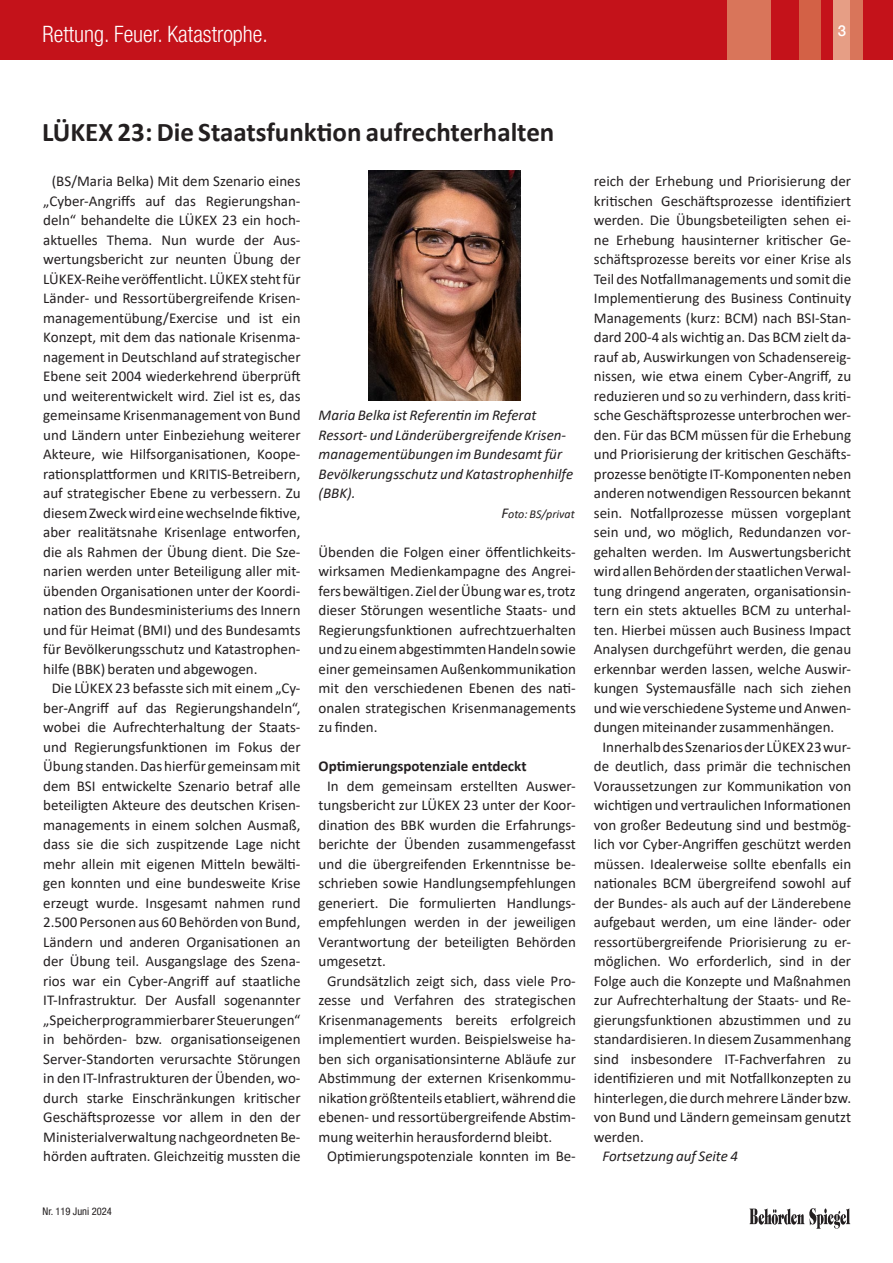
<style>
.page{position:relative;width:893px;height:1263px;background:#fff}
.page>*{position:absolute;margin:0;border:0;box-sizing:border-box;transform-origin:0 0}
.Head_newsletter{font:700 27px "Calibri";color:#231f20}
.t1{font:300 condensed 22.5px "Helvetica Neue LT Pro";color:#fff}
.fliesstext_newsletter{font:15px/19.5px "Calibri";color:#231f20;text-align:justify}
.bildunterschrift{font:italic 15px/19.5px "Calibri";color:#231f20}
.Zwischenüberschrift{font:700 15px "Calibri";color:#231f20}
.fliesstext_newsletter-2{font:italic 15px "Calibri";color:#231f20}
.t2{font:500 15px "Helvetica Neue LT Pro";color:#fff}
.bildunterschrift-2{font:italic 12px "Calibri";color:#231f20}
.t3{font:condensed 10.5px "Helvetica Neue LT Pro";color:#231f20}
.s1{font-size:15px}
</style>
<div class="page">
<div style="left:0;top:0;width:893px;height:60px;background:#c4121a"></div>
<div style="left:799px;top:0;width:21px;height:60px;background:#d36146"></div>
<div style="left:727px;top:0;width:43px;height:60px;background:#d9755a"></div>
<div style="left:833px;top:0;width:24px;height:60px;background:#e69e85"></div>
<div style="left:850px;top:0;width:13px;height:60px;background:#d9755a"></div>
<svg style="left:749px;top:1208px;width:101px;height:21px"></svg>
<img style="left:369px;top:170px;width:152px;height:231px">
<h2 class="t1" style="left:43px;top:20px;width:227px">Rettung. Feuer. Katastrophe.</h2>
<p class="t2" style="left:838px;top:22px;width:10px">3</p>
<p class="Head_newsletter" style="left:42px;top:113px;width:514px">LÜKEX 23: Die Staatsfunktion aufrechterhalten</p>
<p class="fliesstext_newsletter" style="left:43px;top:171px;width:259px;text-indent:9px">(BS/Maria Belka) Mit dem Szenario eines „Cyber-Angriffs auf das Regierungshan&shy;deln“ behandelte die LÜKEX 23 ein hoch&shy;aktuelles Thema. Nun wurde der Aus&shy;wertungsbericht zur neunten Übung der LÜKEX-Reihe veröffentlicht. LÜKEX steht für Länder- und Ressortübergreifende Krisen&shy;managementübung/Exercise und ist ein Konzept, mit dem das nationale Krisenma&shy;nagement in Deutschland auf strategischer Ebene seit 2004 wiederkehrend überprüft und weiterentwickelt wird. Ziel ist es, das gemeinsame Krisenmanagement von Bund und Ländern unter Einbeziehung weiterer Akteure, wie Hilfsorganisationen, Koope&shy;rationsplattformen und KRITIS-Betreibern, auf strategischer Ebene zu verbessern. Zu diesem Zweck wird eine wechselnde fiktive, aber realitätsnahe Krisenlage entworfen, die als Rahmen der Übung dient. Die Sze&shy;narien werden unter Beteiligung aller mit&shy;übenden Organisationen unter der Koordi&shy;nation des Bundesministeriums des Innern und für Heimat (BMI) und des Bundesamts für Bevölkerungsschutz und Katastrophen&shy;hilfe (BBK) beraten und abgewogen.</p>
<p class="fliesstext_newsletter" style="left:43px;top:678px;width:259px;text-align:center">Die LÜKEX 23 befasste sich mit einem „Cy&shy;ber-Angriff auf das Regierungshandeln“, wobei die Aufrechterhaltung der Staats&shy;und Regierungsfunktionen im Fokus der Übung standen. Das hierfür gemeinsam mit dem BSI entwickelte Szenario betraf alle beteiligten Akteure des deutschen Krisen&shy;managements in einem solchen Ausmaß, dass sie die sich zuspitzende Lage nicht mehr allein mit eigenen Mitteln bewälti&shy;gen konnten und eine bundesweite Krise erzeugt wurde. Insgesamt nahmen rund 2.500 Personen aus 60 Behörden von Bund, Ländern und anderen Organisationen an der Übung teil. Ausgangslage des Szena&shy;rios war ein Cyber-Angriff auf staatliche IT-Infrastruktur. Der Ausfall sogenannter „Speicherprogrammierbarer Steuerungen“ in behörden- bzw. organisationseigenen Server-Standorten verursachte Störungen in den IT-Infrastrukturen der Übenden, wo&shy;durch starke Einschränkungen kritischer Geschäftsprozesse vor allem in den der Ministerialverwaltung nachgeordneten Be&shy;hörden auftraten. Gleichzeitig mussten die</p>
<p class="bildunterschrift" style="left:319px;top:405px;width:256px">Maria Belka ist Referentin im Referat Ressort- und Länderübergreifende Krisen&shy;managementübungen im Bundesamt für Bevölkerungsschutz und Katastrophenhilfe (BBK).</p>
<p class="bildunterschrift-2" style="left:501px;top:505px;width:75px"><span class="s1">F</span>oto: BS/privat</p>
<p class="fliesstext_newsletter" style="left:319px;top:541px;width:259px">Übenden die Folgen einer öffentlichkeits&shy;wirksamen Medienkampagne des Angrei&shy;fers bewältigen. Ziel der Übung war es, trotz dieser Störungen wesentliche Staats- und Regierungsfunktionen aufrechtzuerhalten und zu einem abgestimmten Handeln sowie einer gemeinsamen Außenkommunikation mit den verschiedenen Ebenen des nati&shy;onalen strategischen Krisenmanagements zu finden.</p>
<p class="Zwischenüberschrift" style="left:319px;top:755px;width:209px">Optimierungspotenziale entdeckt</p>
<p class="fliesstext_newsletter" style="left:319px;top:775px;width:259px;text-indent:9px">In dem gemeinsam erstellten Auswer&shy;tungsbericht zur LÜKEX 23 unter der Koor&shy;dination des BBK wurden die Erfahrungs&shy;berichte der Übenden zusammengefasst und die übergreifenden Erkenntnisse be&shy;schrieben sowie Handlungsempfehlungen generiert. Die formulierten Handlungs&shy;empfehlungen werden in der jeweiligen Verantwortung der beteiligten Behörden umgesetzt.</p>
<p class="fliesstext_newsletter" style="left:319px;top:970px;width:259px;text-indent:9px">Grundsätzlich zeigt sich, dass viele Pro&shy;zesse und Verfahren des strategischen Krisenmanagements bereits erfolgreich implementiert wurden. Beispielsweise ha&shy;ben sich organisationsinterne Abläufe zur Abstimmung der externen Krisenkommu&shy;nikation größtenteils etabliert, während die ebenen- und ressortübergreifende Abstim&shy;mung weiterhin herausfordernd bleibt.</p>
<p class="fliesstext_newsletter" style="left:327px;top:1146px;width:250px">Optimierungspotenziale konnten im Be-</p>
<p class="t3" style="left:43px;top:1205px;width:71px">Nr. 119 Juni 2024</p>
<p class="fliesstext_newsletter" style="left:594px;top:171px;width:259px">reich der Erhebung und Priorisierung der kritischen Geschäftsprozesse identifiziert werden. Die Übungsbeteiligten sehen ei&shy;ne Erhebung hausinterner kritischer Ge&shy;schäftsprozesse bereits vor einer Krise als Teil des Notfallmanagements und somit die Implementierung des Business Continuity Managements (kurz: BCM) nach BSI-Stan&shy;dard 200-4 als wichtig an. Das BCM zielt da&shy;rauf ab, Auswirkungen von Schadensereig&shy;nissen, wie etwa einem Cyber-Angriff, zu reduzieren und so zu verhindern, dass kriti&shy;sche Geschäftsprozesse unterbrochen wer&shy;den. Für das BCM müssen für die Erhebung und Priorisierung der kritischen Geschäfts&shy;prozesse benötigte IT-Komponenten neben anderen notwendigen Ressourcen bekannt sein. Notfallprozesse müssen vorgeplant sein und, wo möglich, Redundanzen vor&shy;gehalten werden. Im Auswertungsbericht wird allen Behörden der staatlichen Verwal&shy;tung dringend angeraten, organisationsin&shy;tern ein stets aktuelles BCM zu unterhal&shy;ten. Hierbei müssen auch Business Impact Analysen durchgeführt werden, die genau erkennbar werden lassen, welche Auswir&shy;kungen Systemausfälle nach sich ziehen und wie verschiedene Systeme und Anwen&shy;dungen miteinander zusammenhängen.</p>
<p class="fliesstext_newsletter" style="left:594px;top:736px;width:259px;text-indent:9px">Innerhalb des Szenarios der LÜKEX 23 wur&shy;de deutlich, dass primär die technischen Voraussetzungen zur Kommunikation von wichtigen und vertraulichen Informationen von großer Bedeutung sind und bestmög&shy;lich vor Cyber-Angriffen geschützt werden müssen. Idealerweise sollte ebenfalls ein nationales BCM übergreifend sowohl auf der Bundes- als auch auf der Länderebene aufgebaut werden, um eine länder- oder ressortübergreifende Priorisierung zu er&shy;möglichen. Wo erforderlich, sind in der Folge auch die Konzepte und Maßnahmen zur Aufrechterhaltung der Staats- und Re&shy;gierungsfunktionen abzustimmen und zu standardisieren. In diesem Zusammenhang sind insbesondere IT-Fachverfahren zu identifizieren und mit Notfallkonzepten zu hinterlegen, die durch mehrere Länder bzw. von Bund und Ländern gemeinsam genutzt werden.</p>
<p class="fliesstext_newsletter-2" style="left:602px;top:1146px;width:137px">Fortsetzung auf Seite 4</p>
</div>
